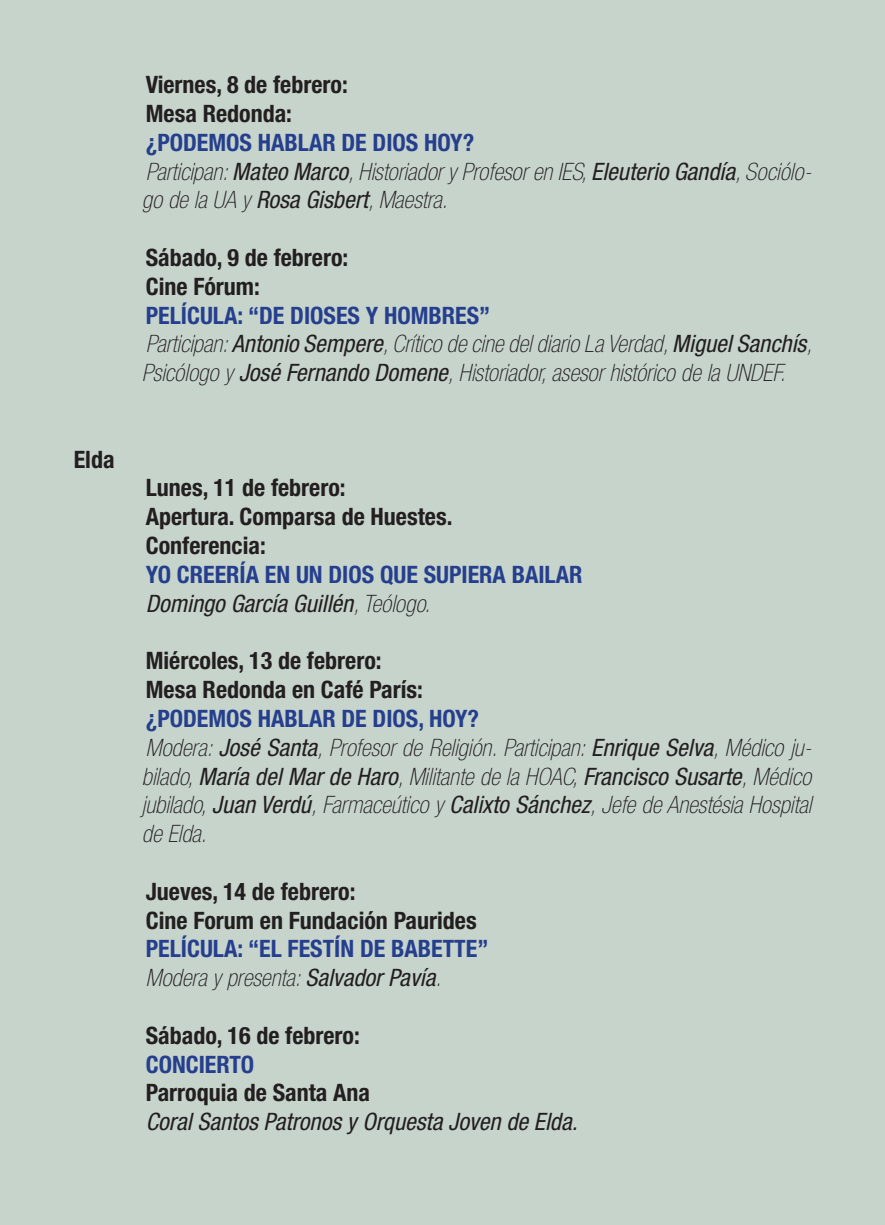
<style>
.page{position:relative;width:885px;height:1225px;background:#fff}
.page>*{position:absolute;margin:0;border:0;box-sizing:border-box;transform-origin:0 0}
.t1{font:italic 100 condensed 24px/28.8px "Helvetica Neue";color:#231f20}
.t2{font:700 condensed 24px/28.8px "Helvetica Neue";color:#231f20}
.t3{font:700 condensed 24px/28.8px "Helvetica Neue";color:#253f8e}
.t4{font:italic condensed 24px "Helvetica Neue";color:#231f20}
.s1{font-weight:700;font-style:normal;color:#253f8e}
.s2{font-weight:400}
.s3{font-weight:400;font-style:italic;color:#231f20}
.s4{font-weight:100;font-style:italic;color:#231f20}
</style>
<div class="page">
<div style="left:0;top:0;width:884px;height:1225px;background:#c6d4cb"></div>
<p class="t2" style="left:74px;top:447px;width:42px">Elda</p>
<p class="t2" style="left:146px;top:72px;width:203px">Viernes, 8 de febrero:<br>Mesa Redonda:</p>
<p class="t1" style="left:142px;top:130px;width:669px"><span class="s1">¿PODEMOS HABLAR DE DIOS HOY?<br></span>Participan: <span class="s2">Mateo Marco</span>, Historiador y Profesor en IES, <span class="s2">Eleuterio Gandía</span>, Sociólo&shy;go de la UA y <span class="s2">Rosa Gisbert</span>, Maestra.</p>
<p class="t2" style="left:146px;top:245px;width:204px">Sábado, 9 de febrero:<br>Cine Fórum:</p>
<p class="t1" style="left:142px;top:303px;width:671px"><span class="s1">PELÍCULA: “DE DIOSES Y HOMBRES”<br></span>Participan: <span class="s2">Antonio Sempere</span>, Crítico de cine del diario La Verdad, <span class="s2">Miguel Sanchís</span>,<br>Psicólogo y <span class="s2">José Fernando Domene</span>, Historiador, asesor histórico de la UNDEF.</p>
<p class="t2" style="left:146px;top:475px;width:308px">Lunes, 11 de febrero:<br>Apertura. Comparsa de Huestes.<br>Conferencia:</p>
<p class="t3" style="left:146px;top:562px;width:438px">YO CREERÍA EN UN DIOS QUE SUPIERA BAILAR<br><span class="s3">Domingo García Guillén</span><span class="s4">, Teólogo.</span></p>
<p class="t2" style="left:146px;top:648px;width:278px">Miércoles, 13 de febrero:<br>Mesa Redonda en Café París:</p>
<p class="t1" style="left:142px;top:706px;width:670px"><span class="s1">¿PODEMOS HABLAR DE DIOS, HOY?<br></span>Modera: <span class="s2">José Santa</span>, Profesor de Religión. Participan: <span class="s2">Enrique Selva</span>, Médico ju&shy;bilado, <span class="s2">María del Mar de Haro</span>, Militante de la HOAC, <span class="s2">Francisco Susarte</span>, Médico jubilado, <span class="s2">Juan Verdú</span>, Farmaceútico y <span class="s2">Calixto Sánchez</span>, Jefe de Anestésia Hospital de Elda.</p>
<p class="t2" style="left:146px;top:879px;width:332px">Jueves, 14 de febrero:<br>Cine Forum en Fundación Paurides</p>
<p class="t3" style="left:146px;top:936px;width:344px">PELÍCULA: “EL FESTÍN DE BABETTE”<br><span class="s4">Modera y presenta:</span> <span class="s3">Salvador Pavía</span><span class="s4">.</span></p>
<p class="t2" style="left:146px;top:1023px;width:215px">Sábado, 16 de febrero:</p>
<p class="t3" style="left:146px;top:1051px;width:110px">CONCIERTO</p>
<p class="t2" style="left:146px;top:1080px;width:226px">Parroquia de Santa Ana</p>
<p class="t4" style="left:146px;top:1113px;width:433px">Coral Santos Patronos y Orquesta Joven de Elda.</p>
</div>
